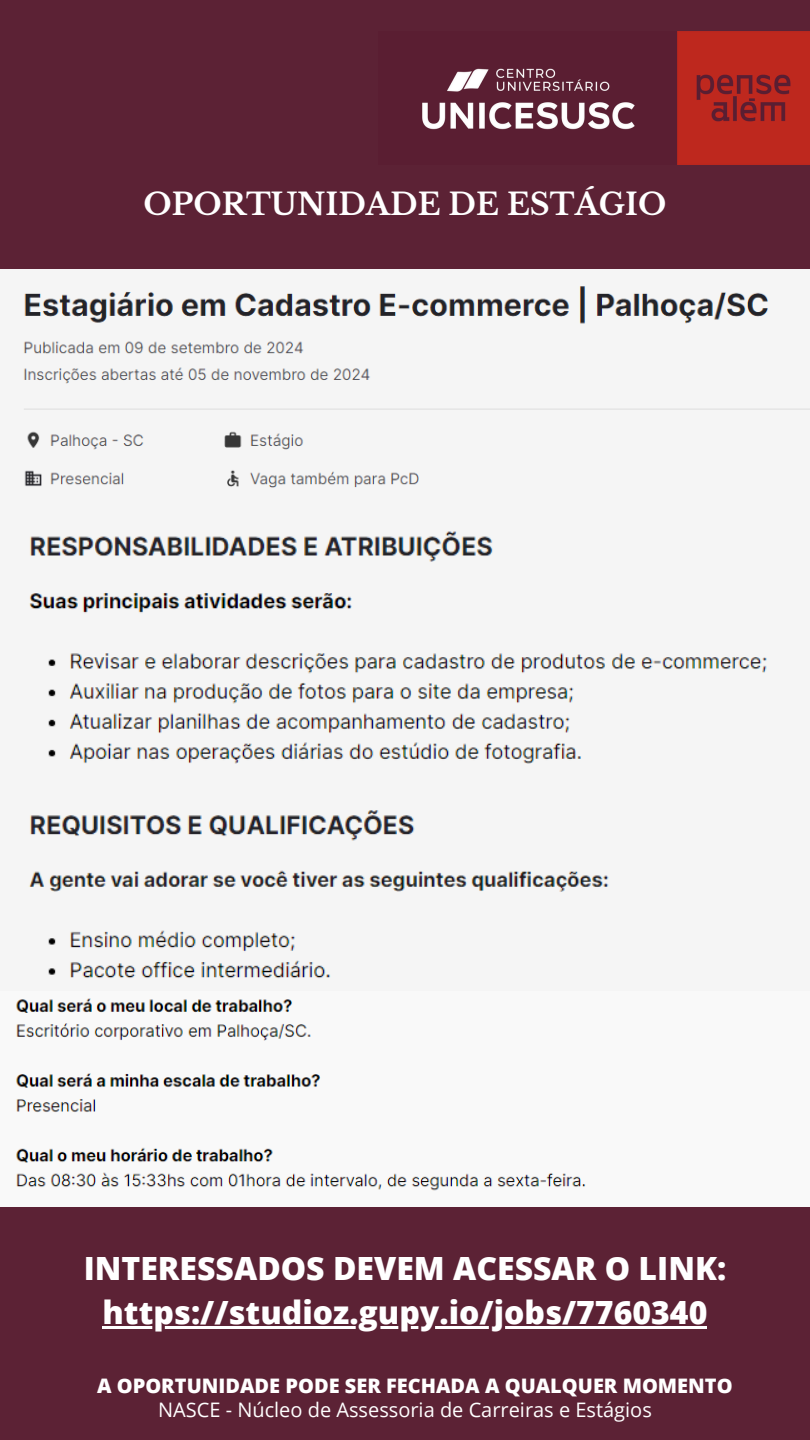
<style>
.page{position:relative;width:810px;height:1440px;background:#5c2235}
.page>*{position:absolute;margin:0;border:0;box-sizing:border-box;transform-origin:0 0}
.t1{font:800 32px/44.2px "Open Sans";color:#fff;text-align:center}
.t2{font:700 30px "Libre Baskerville";color:#fff}
.t3{font:20px "Open Sans";color:#fff}
.t4{font:800 20px "Open Sans";color:#fff}
</style>
<div class="page">
<img style="left:422px;top:32px;width:388px;height:133px">
<img style="left:0;top:270px;width:810px;height:230px">
<img style="left:0;top:500px;width:810px;height:492px">
<img style="left:0;top:992px;width:810px;height:214px">
<hr style="left:103px;top:1326px;width:604px;height:3px;background:#fff">
<p class="t2" style="left:144px;top:186px;width:524px">OPORTUNIDADE DE ESTÁGIO</p>
<p class="t1" style="left:84px;top:1245px;width:644px">INTERESSADOS DEVEM ACESSAR O LINK: https://studioz.gupy.io/jobs/7760340</p>
<h3 class="t4" style="left:97px;top:1372px;width:637px">A OPORTUNIDADE PODE SER FECHADA A QUALQUER MOMENTO</h3>
<h2 class="t3" style="left:158px;top:1396px;width:495px">NASCE - Núcleo de Assessoria de Carreiras e Estágios</h2>
</div>
